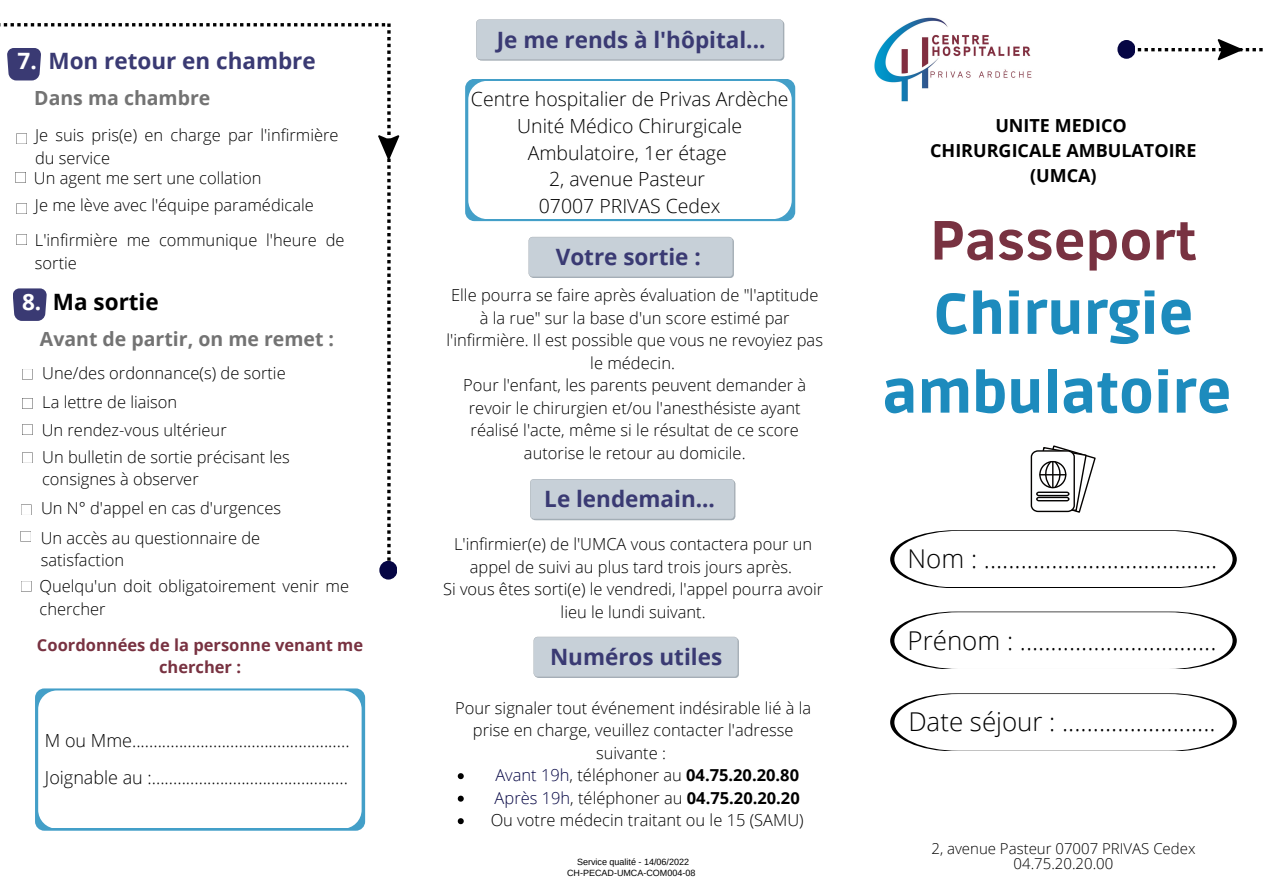
<style>
.page{position:relative;width:1263px;height:894px;background:#fff}
.page>*{position:absolute;margin:0;border:0;box-sizing:border-box;transform-origin:0 0}
.t1{font:900 57px/78.8px "Ruda";color:#1d8bbd;text-align:center}
.t2{font:700 57px "Clear Sans";color:#783241}
.t3{font:300 25.95px "Open Sans";color:#000}
.t4{font:700 22.5px "Open Sans";color:#3a3a73}
.t5{font:700 22.5px "Open Sans";color:#000}
.t6{font:300 19.5px/26.8px "Open Sans";color:#000;text-align:center}
.t7{font:700 19.5px "Open Sans";color:#737373}
.t8{font:300 18px/36.9px "Open Sans";color:#000}
.t9{font:700 18px/24.8px "Open Sans";color:#000;text-align:center}
.t10{font:300 16.5px/22.5px "Open Sans";color:#000}
.t11{font:700 16.5px/22.5px "Open Sans";color:#783241;text-align:center}
.t12{font:300 15px/14.5px "Open Sans";color:#000;text-align:center}
.t13{font:9px "Arimo";color:#000}
.s1{color:#fff}
.s2{color:#060644}
.s3{font-weight:700}
</style>
<div class="page">
<img style="left:874px;top:17px;width:158px;height:85px">
<svg style="left:890px;top:530px;width:347px;height:57px"></svg>
<svg style="left:890px;top:611px;width:347px;height:57px"></svg>
<svg style="left:890px;top:693px;width:347px;height:57px"></svg>
<svg style="left:465px;top:79px;width:330px;height:142px;background:#60add0"></svg>
<div style="left:468px;top:81px;width:323px;height:137px;background:#fff;border-radius:19px"></div>
<svg style="left:35px;top:688px;width:330px;height:142px;background:#55a8cd"></svg>
<div style="left:38px;top:690px;width:323px;height:138px;background:#fff;border-radius:19px"></div>
<svg style="left:0;top:23px;width:399px;height:537px"></svg>
<div style="left:379px;top:560px;width:18px;height:19px;background:#060644;border-radius:50%"></div>
<div style="left:534px;top:636px;width:205px;height:41px;background:#c7d0d8"></div>
<div style="left:476px;top:19px;width:308px;height:41px;background:#c7d0d8"></div>
<svg style="left:529px;top:237px;width:205px;height:41px;background:#c5ced6"></svg>
<div style="left:530px;top:479px;width:205px;height:41px;background:#c7d0d8"></div>
<div style="left:1117px;top:40px;width:18px;height:18px;background:#060644;border-radius:50%"></div>
<svg style="left:1138px;top:39px;width:125px;height:21px"></svg>
<svg style="left:1032px;top:445px;width:64px;height:67px"></svg>
<svg style="left:458px;top:773px;width:6px;height:6px"></svg>
<svg style="left:458px;top:795px;width:6px;height:6px"></svg>
<svg style="left:458px;top:818px;width:6px;height:5px"></svg>
<svg style="left:21px;top:581px;width:11px;height:10px"></svg>
<h3 class="t4" style="left:18px;top:45px;width:300px"><span class="s1">7.</span> Mon retour en chambre</h3>
<p class="t7" style="left:34px;top:85px;width:178px">Dans ma chambre</p>
<p class="t10" style="left:35px;top:124px;width:305px">Je suis pris(e) en charge par l'infirmière du service</p>
<p class="t10" style="left:34px;top:164px;width:281px;line-height:27px">Un agent me sert une collation<br>Je me lève avec l'équipe paramédicale</p>
<p class="t10" style="left:35px;top:228px;width:311px">L'infirmière me communique l'heure de sortie</p>
<h3 class="t5" style="left:22px;top:286px;width:138px"><span class="s1">8.</span> Ma sortie</h3>
<p class="t7" style="left:40px;top:325px;width:296px">Avant de partir, on me remet :</p>
<p class="t10" style="left:42px;top:359px;width:250px;line-height:27.8px">Une/des ordonnance(s) de sortie<br>La lettre de liaison<br>Un rendez-vous ultérieur<br>Un bulletin de sortie précisant les</p>
<p class="t10" style="left:41px;top:465px;width:242px;line-height:28.2px">consignes à observer<br>Un N° d'appel en cas d'urgences</p>
<p class="t10" style="left:41px;top:526px;width:221px">Un accès au questionnaire de satisfaction</p>
<p class="t10" style="left:40px;top:574px;width:311px">Quelqu'un doit obligatoirement venir me chercher</p>
<p class="t11" style="left:37px;top:633px;width:328px">Coordonnées de la personne venant me chercher :</p>
<p class="t8" style="left:45px;top:721px;width:306px">M ou Mme...................................................<br>Joignable au :..............................................</p>
<h3 class="t4" style="left:497px;top:24px;width:270px">Je me rends à l'hôpital...</h3>
<p class="t6" style="left:471px;top:85px;width:319px">Centre hospitalier de Privas Ardèche<br>Unité Médico Chirurgicale<br>Ambulatoire, 1er étage<br>2, avenue Pasteur<br>07007 PRIVAS Cedex</p>
<h3 class="t4" style="left:556px;top:240px;width:147px">Votre sortie :</h3>
<p class="t10" style="left:447px;top:283px;width:378px;text-align:center">Elle pourra se faire après évaluation de "l'aptitude à la rue" sur la base d'un score estimé par l'infirmière. Il est possible que vous ne revoyiez pas le médecin.<br>Pour l'enfant, les parents peuvent demander à revoir le chirurgien et/ou l'anesthésiste ayant réalisé l'acte, même si le résultat de ce score autorise le retour au domicile.</p>
<h3 class="t4" style="left:544px;top:483px;width:172px">Le lendemain...</h3>
<p class="t10" style="left:443px;top:532px;width:382px;text-align:center">L'infirmier(e) de l'UMCA vous contactera pour un appel de suivi au plus tard trois jours après.<br>Si vous êtes sorti(e) le vendredi, l'appel pourra avoir lieu le lundi suivant.</p>
<h3 class="t4" style="left:550px;top:641px;width:174px">Numéros utiles</h3>
<p class="t10" style="left:455px;top:696px;width:357px;text-align:center">Pour signaler tout événement indésirable lié à la prise en charge, veuillez contacter l'adresse suivante :</p>
<p class="t10" style="left:491px;top:763px;width:315px"><span class="s2">Avant 19h</span>, téléphoner au <span class="s3">04.75.20.20.80<br></span><span class="s2">Après 19h</span>, téléphoner au <span class="s3">04.75.20.20.20<br></span>Ou votre médecin traitant ou le 15 (SAMU)</p>
<p class="t13" style="left:577px;top:857px;width:113px">Service qualité - 14/06/2022</p>
<p class="t13" style="left:567px;top:867px;width:130px">CH-PECAD-UMCA-COM004-08</p>
<p class="t9" style="left:930px;top:113px;width:268px">UNITE MEDICO<br>CHIRURGICALE AMBULATOIRE (UMCA)</p>
<h1 class="t2" style="left:930px;top:198px;width:267px">Passeport</h1>
<h1 class="t1" style="left:882px;top:276px;width:351px">Chirurgie ambulatoire</h1>
<h2 class="t3" style="left:908px;top:540px;width:311px">Nom : ......................................</h2>
<h2 class="t3" style="left:907px;top:621px;width:310px">Prénom : ................................</h2>
<h2 class="t3" style="left:908px;top:703px;width:309px">Date séjour : .........................</h2>
<p class="t12" style="left:931px;top:841px;width:266px">2, avenue Pasteur 07007 PRIVAS Cedex<br>04.75.20.20.00</p>
</div>
